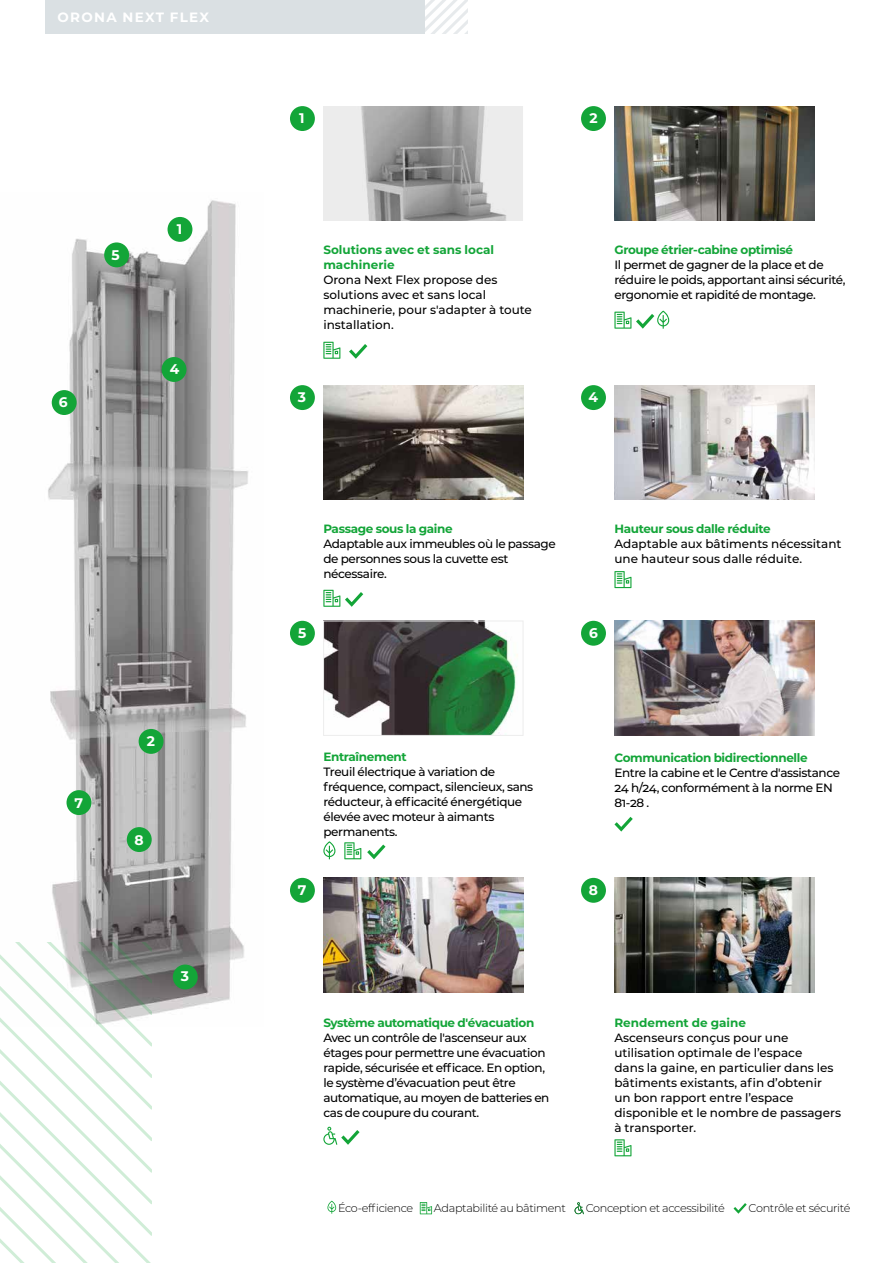
<style>
.page{position:relative;width:893px;height:1263px;background:#fff}
.page>*{position:absolute;margin:0;border:0;box-sizing:border-box;transform-origin:0 0}
.t1{font:700 13.95px "Montserrat";color:#fff}
.t2{font:700 13.5px "Montserrat";letter-spacing:.1em;color:#fff}
.t3{font:500 12px/15px "Montserrat";letter-spacing:-.03em;color:#000}
.t4{font:500 12px/15px "Montserrat";color:#000}
.t5{font:700 12px "Montserrat";letter-spacing:-.03em;color:#13a538}
.t6{font:700 12px/15px "Montserrat";color:#13a538}
.t7{font:300 11.25px "Montserrat";letter-spacing:-.03em;color:#000}
</style>
<div class="page">
<svg style="left:614px;top:310px;width:55px;height:19px"></svg>
<img style="left:48px;top:200px;width:200px;height:814px">
<div style="left:168px;top:217px;width:24px;height:25px;background:#13a538;border-radius:50%"></div>
<div style="left:173px;top:964px;width:25px;height:25px;background:#13a538;border-radius:50%"></div>
<div style="left:67px;top:790px;width:24px;height:25px;background:#13a538;border-radius:50%"></div>
<div style="left:127px;top:827px;width:25px;height:25px;background:#13a538;border-radius:50%"></div>
<div style="left:52px;top:390px;width:25px;height:25px;background:#13a538;border-radius:50%"></div>
<div style="left:162px;top:357px;width:24px;height:25px;background:#13a538;border-radius:50%"></div>
<div style="left:104px;top:242px;width:25px;height:25px;background:#13a538;border-radius:50%"></div>
<div style="left:139px;top:729px;width:25px;height:25px;background:#13a538;border-radius:50%"></div>
<svg style="left:0;top:942px;width:152px;height:321px"></svg>
<svg style="left:323px;top:589px;width:41px;height:18px"></svg>
<div style="left:290px;top:385px;width:25px;height:25px;background:#13a538;border-radius:50%"></div>
<div style="left:581px;top:385px;width:25px;height:25px;background:#13a538;border-radius:50%"></div>
<div style="left:290px;top:878px;width:25px;height:25px;background:#13a538;border-radius:50%"></div>
<div style="left:581px;top:878px;width:25px;height:25px;background:#13a538;border-radius:50%"></div>
<svg style="left:323px;top:342px;width:17px;height:17px"></svg>
<svg style="left:349px;top:344px;width:19px;height:15px"></svg>
<div style="left:290px;top:106px;width:25px;height:25px;background:#13a538;border-radius:50%"></div>
<img style="left:614px;top:106px;width:200px;height:115px">
<div style="left:581px;top:106px;width:25px;height:25px;background:#13a538;border-radius:50%"></div>
<div style="left:581px;top:621px;width:25px;height:25px;background:#13a538;border-radius:50%"></div>
<div style="left:290px;top:621px;width:25px;height:25px;background:#13a538;border-radius:50%"></div>
<svg style="left:425px;top:0;width:43px;height:34px"></svg>
<div style="left:45px;top:0;width:380px;height:34px;background:#dae0e3"></div>
<svg style="left:344px;top:842px;width:42px;height:18px"></svg>
<svg style="left:323px;top:841px;width:12px;height:18px"></svg>
<img style="left:325px;top:623px;width:193px;height:111px">
<div style="left:323px;top:621px;width:200px;height:115px;border:1px solid #ededed"></div>
<svg style="left:614px;top:817px;width:19px;height:15px"></svg>
<img style="left:323px;top:385px;width:200px;height:115px">
<svg style="left:614px;top:571px;width:17px;height:17px"></svg>
<img style="left:614px;top:385px;width:200px;height:115px">
<svg style="left:323px;top:1126px;width:37px;height:19px"></svg>
<img style="left:614px;top:878px;width:200px;height:115px">
<svg style="left:614px;top:1139px;width:17px;height:17px"></svg>
<img style="left:323px;top:878px;width:200px;height:115px">
<svg style="left:323px;top:106px;width:200px;height:115px;background:#b8b8b8"></svg>
<img style="left:614px;top:621px;width:200px;height:115px">
<svg style="left:327px;top:1201px;width:9px;height:13px"></svg>
<svg style="left:420px;top:1202px;width:12px;height:12px"></svg>
<svg style="left:575px;top:1202px;width:9px;height:12px"></svg>
<svg style="left:733px;top:1203px;width:14px;height:11px"></svg>
<p class="t2" style="left:57px;top:8px;width:153px">ORONA NEXT FLEX</p>
<p class="t1" style="left:59px;top:392px;width:10px">6</p>
<p class="t1" style="left:177px;top:219px;width:7px">1</p>
<p class="t1" style="left:74px;top:792px;width:10px">7</p>
<p class="t1" style="left:147px;top:731px;width:10px">2</p>
<p class="t1" style="left:135px;top:829px;width:11px">8</p>
<p class="t1" style="left:181px;top:966px;width:10px">3</p>
<p class="t1" style="left:299px;top:108px;width:7px">1</p>
<p class="t1" style="left:589px;top:108px;width:10px">2</p>
<p class="t6" style="left:323px;top:242px;width:172px">Solutions avec et sans local machinerie</p>
<p class="t4" style="left:323px;top:272px;width:210px">Orona Next Flex propose des solutions avec et sans local machinerie, pour s'adapter à toute installation.</p>
<p class="t5" style="left:614px;top:241px;width:180px">Groupe étrier-cabine optimisé</p>
<p class="t3" style="left:614px;top:257px;width:232px">Il permet de gagner de la place et de réduire le poids, apportant ainsi sécurité, ergonomie et rapidité de montage.</p>
<p class="t1" style="left:298px;top:387px;width:10px">3</p>
<p class="t1" style="left:588px;top:387px;width:11px">4</p>
<p class="t5" style="left:323px;top:520px;width:131px">Passage sous la gaine</p>
<p class="t3" style="left:323px;top:535px;width:234px">Adaptable aux immeubles où le passage de personnes sous la cuvette est nécessaire.</p>
<p class="t5" style="left:614px;top:520px;width:158px">Hauteur sous dalle réduite</p>
<p class="t4" style="left:614px;top:535px;width:229px">Adaptable aux bâtiments nécessitant une hauteur sous dalle réduite.</p>
<p class="t5" style="left:323px;top:748px;width:85px">Entraînement</p>
<p class="t3" style="left:323px;top:764px;width:211px">Treuil électrique à variation de fréquence, compact, silencieux, sans réducteur, à efficacité énergétique élevée avec moteur à aimants permanents.</p>
<p class="t5" style="left:614px;top:749px;width:195px">Communication bidirectionnelle</p>
<p class="t3" style="left:614px;top:765px;width:227px">Entre la cabine et le Centre d'assistance<br>24 h/24, conformément à la norme EN<br>81-28 .</p>
<p class="t1" style="left:298px;top:880px;width:10px">7</p>
<p class="t1" style="left:589px;top:880px;width:11px">8</p>
<p class="t5" style="left:323px;top:1014px;width:212px">Système automatique d'évacuation</p>
<p class="t3" style="left:323px;top:1029px;width:228px">Avec un contrôle de l'ascenseur aux étages pour permettre une évacuation rapide, sécurisée et efficace. En option, le système d’évacuation peut être automatique, au moyen de batteries en cas de coupure du courant.</p>
<p class="t6" style="left:614px;top:1014px;width:133px">Rendement de gaine</p>
<p class="t4" style="left:614px;top:1029px;width:228px">Ascenseurs conçus pour une utilisation optimale de l’espace<br>dans la gaine, en particulier dans les bâtiments existants, afin d’obtenir un bon rapport entre l’espace disponible et le nombre de passagers à transporter.</p>
<p class="t7" style="left:338px;top:1200px;width:77px">Éco-efficience</p>
<p class="t7" style="left:434px;top:1200px;width:133px">Adaptabilité au bâtiment</p>
<p class="t7" style="left:586px;top:1200px;width:141px">Conception et accessibilité</p>
<p class="t7" style="left:749px;top:1200px;width:103px">Contrôle et sécurité</p>
</div>
